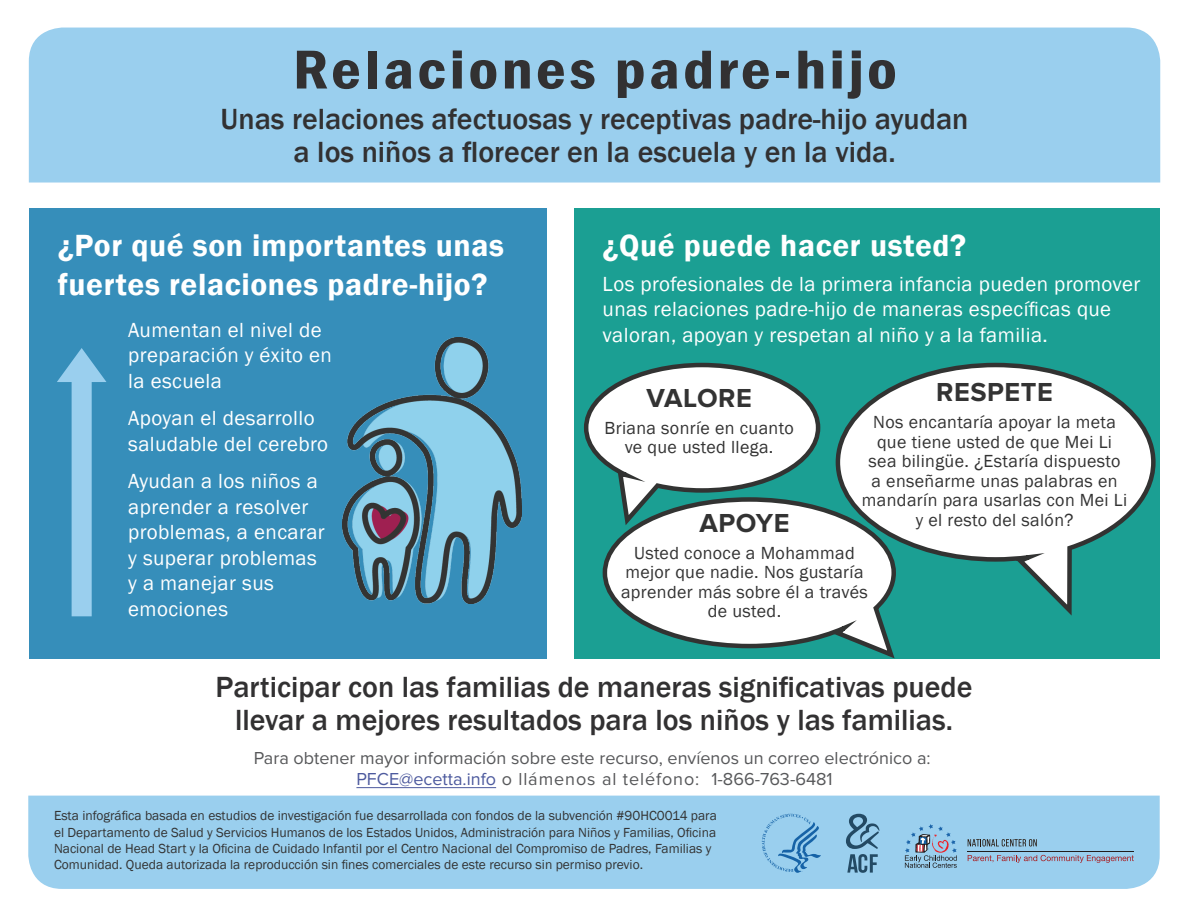
<style>
.page{position:relative;width:1188px;height:918px;background:#fff}
.page>*{position:absolute;margin:0;border:0;box-sizing:border-box;transform-origin:0 0}
.t1{font:600 condensed 56.7px "Franklin Gothic";letter-spacing:.05em;color:#323132;scale:1.14 1}
.t2{font:600 31.5px/39px "Franklin Gothic";letter-spacing:.02em;color:#fff}
.t3{font:500 30px/33px "Franklin Gothic";color:#323132;text-align:center}
.t4{font:700 27px "Proxima Nova";letter-spacing:.02em;color:#333}
.t5{font:21px/25.5px "Franklin Gothic";letter-spacing:.02em;color:#fff}
.t6{font:18px/19.5px "Franklin Gothic";letter-spacing:.02em;color:#333;text-align:center}
.t7{font:18px "Proxima Nova";color:#57585a}
.t8{font:13.5px/16.2px "Franklin Gothic";color:#333}
.s1{color:#4d5a9e}
</style>
<div class="page">
<div style="left:28px;top:796px;width:1132px;height:93px;background:#9acfee"></div>
<hr style="left:356px;top:787px;width:140px;height:1px;background:#4d5a9e">
<div style="left:29px;top:28px;width:1131px;height:155px;background:#9acfee"></div>
<div style="left:575px;top:208px;width:585px;height:450px;background:#1b9f93"></div>
<div style="left:29px;top:208px;width:517px;height:450px;background:#368eba"></div>
<img style="left:343px;top:337px;width:179px;height:267px">
<svg style="left:584px;top:362px;width:237px;height:133px"></svg>
<svg style="left:835px;top:362px;width:321px;height:254px"></svg>
<svg style="left:600px;top:495px;width:298px;height:164px"></svg>
<svg style="left:57px;top:348px;width:49px;height:268px"></svg>
<svg style="left:762px;top:814px;width:59px;height:59px;background:#83bce1"></svg>
<svg style="left:968px;top:855px;width:166px;height:8px"></svg>
<svg style="left:968px;top:839px;width:69px;height:7px"></svg>
<svg style="left:905px;top:824px;width:52px;height:44px;background:#8aafca"></svg>
<svg style="left:846px;top:814px;width:33px;height:59px;background:#6d9dba"></svg>
<h1 class="t1" style="left:293px;top:32px;width:531px">Relaciones padre-hijo</h1>
<p class="t3" style="left:221px;top:103px;width:749px">Unas relaciones afectuosas y receptivas padre-hijo ayudan a los niños a florecer en la escuela y en la vida.</p>
<h2 class="t2" style="left:58px;top:227px;width:448px">¿Por qué son importantes unas fuertes relaciones padre-hijo?</h2>
<h2 class="t2" style="left:603px;top:227px;width:365px">¿Qué puede hacer usted?</h2>
<p class="t5" style="left:603px;top:271px;width:539px">Los profesionales de la primera infancia pueden promover unas relaciones padre-hijo de maneras específicas que</p>
<p class="t5" style="left:128px;top:318px;width:195px">Aumentan el nivel de</p>
<p class="t5" style="left:603px;top:322px;width:447px">valoran, apoyan y respetan al niño y a la familia.</p>
<p class="t5" style="left:128px;top:343px;width:205px">preparación y éxito en la escuela</p>
<p class="t5" style="left:128px;top:406px;width:201px">Apoyan el desarrollo saludable del cerebro</p>
<p class="t5" style="left:128px;top:469px;width:198px">Ayudan a los niños a aprender a resolver problemas, a encarar y superar problemas y a manejar sus emociones</p>
<h3 class="t4" style="left:936px;top:377px;width:118px">RESPETE</h3>
<p class="t6" style="left:862px;top:413px;width:267px">Nos encantaría apoyar la meta que tiene usted de que Mei Li sea bilingüe. ¿Estaría dispuesto a enseñarme unas palabras en mandarín para usarlas con Mei Li</p>
<h3 class="t4" style="left:646px;top:382px;width:107px">VALORE</h3>
<p class="t6" style="left:605px;top:419px;width:191px">Briana sonríe en cuanto ve que usted llega.</p>
<h3 class="t4" style="left:699px;top:507px;width:92px">APOYE</h3>
<p class="t6" style="left:916px;top:510px;width:159px">y el resto del salón?</p>
<p class="t6" style="left:621px;top:543px;width:248px">Usted conoce a Mohammad mejor que nadie. Nos gustaría aprender más sobre él a través de usted.</p>
<p class="t3" style="left:216px;top:671px;width:758px">Participar con las familias de maneras significativas puede llevar a mejores resultados para los niños y las familias.</p>
<p class="t7" style="left:254px;top:747px;width:678px">Para obtener mayor información sobre este recurso, envíenos un correo electrónico a:</p>
<p class="t7" style="left:356px;top:769px;width:478px"><span class="s1">PFCE@ecetta.info</span> o llámenos al teléfono: 1-866-763-6481</p>
<p class="t8" style="left:54px;top:808px;width:664px">Esta infográfica basada en estudios de investigación fue desarrollada con fondos de la subvención #90HC0014 para el Departamento de Salud y Servicios Humanos de los Estados Unidos, Administración para Niños y Familias, Oficina Nacional de Head Start y la Oficina de Cuidado Infantil por el Centro Nacional del Compromiso de Padres, Familias y Comunidad. Queda autorizada la reproducción sin fines comerciales de este recurso sin permiso previo.</p>
</div>
